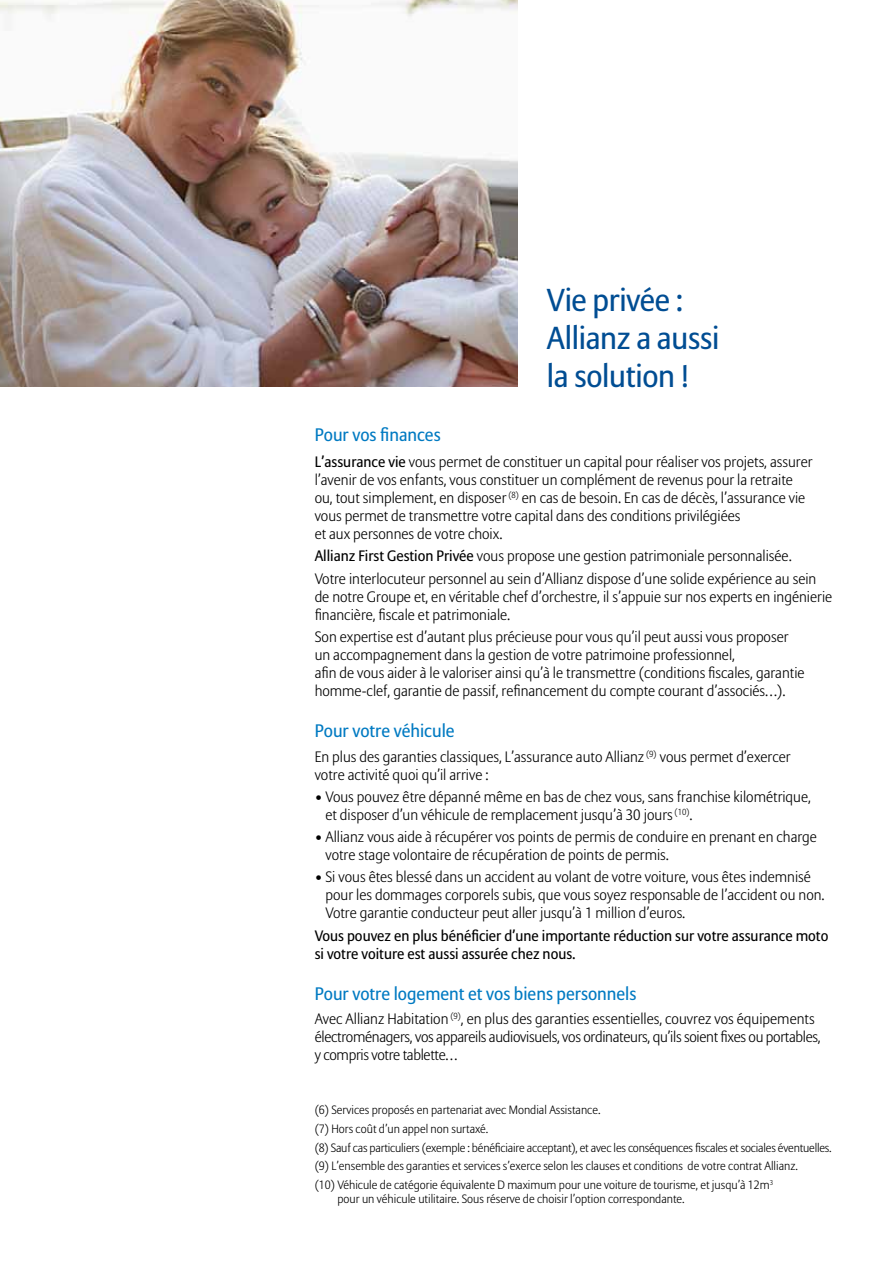
<style>
.page{position:relative;width:893px;height:1263px;background:#fff}
.page>*{position:absolute;margin:0;border:0;box-sizing:border-box;transform-origin:0 0}
.t1{font:31.5px/37.8px "Allianz Sans";letter-spacing:-.01em;color:#004d93}
.t2{font:18px "Allianz Sans";color:#007ac2}
.t3{font:300 15px/18px "Allianz Sans";color:#000}
.t4{font:300 15px/18px "Allianz Sans";letter-spacing:-.02em;color:#000}
.t5{font:15px/18px "Allianz Sans";color:#000}
.t6{font:300 12px/18.6px "Allianz Sans";color:#000}
.s1{font-weight:400}
</style>
<div class="page">
<img style="left:0;top:0;width:517px;height:387px">
<h1 class="t1" style="left:547px;top:283px;width:174px">Vie privée :<br>Allianz a aussi la solution !</h1>
<p class="t2" style="left:315px;top:423px;width:128px">Pour vos finances</p>
<p class="t3" style="left:315px;top:454px;width:499px"><span class="s1">L’assurance vie</span> vous permet de constituer un capital pour réaliser vos projets, assurer l’avenir de vos enfants, vous constituer un complément de revenus pour la retraite ou, tout simplement, en disposer <sup>(8)</sup> en cas de besoin. En cas de décès, l’assurance vie vous permet de transmettre votre capital dans des conditions privilégiées<br>et aux personnes de votre choix.</p>
<p class="t3" style="left:315px;top:546px;width:503px;line-height:22.2px"><span class="s1">Allianz First Gestion Privée</span> vous propose une gestion patrimoniale personnalisée.<br>Votre interlocuteur personnel au sein d’Allianz dispose d’une solide expérience au sein</p>
<p class="t3" style="left:315px;top:588px;width:519px">de notre Groupe et, en véritable chef d’orchestre, il s’appuie sur nos experts en ingénierie financière, fiscale et patrimoniale.</p>
<p class="t3" style="left:315px;top:628px;width:491px">Son expertise est d’autant plus précieuse pour vous qu’il peut aussi vous proposer un accompagnement dans la gestion de votre patrimoine professionnel,<br>afin de vous aider à le valoriser ainsi qu’à le transmettre (conditions fiscales, garantie homme-clef, garantie de passif, refinancement du compte courant d’associés…).</p>
<p class="t2" style="left:315px;top:720px;width:141px">Pour votre véhicule</p>
<p class="t3" style="left:315px;top:748px;width:477px">En plus des garanties classiques, L’assurance auto Allianz <sup>(9)</sup> vous permet d’exercer votre activité quoi qu’il arrive :</p>
<p class="t3" style="left:325px;top:788px;width:487px;text-indent:-11px">• Vous pouvez être dépanné même en bas de chez vous, sans franchise kilométrique, et disposer d’un véhicule de remplacement jusqu’à 30 jours <sup>(10)</sup>.</p>
<p class="t3" style="left:325px;top:829px;width:493px;text-indent:-11px">• Allianz vous aide à récupérer vos points de permis de conduire en prenant en charge votre stage volontaire de récupération de points de permis.</p>
<p class="t3" style="left:325px;top:869px;width:501px;text-indent:-11px">• Si vous êtes blessé dans un accident au volant de votre voiture, vous êtes indemnisé pour les dommages corporels subis, que vous soyez responsable de l’accident ou non.<br>Votre garantie conducteur peut aller jusqu’à 1 million d’euros.</p>
<p class="t5" style="left:315px;top:927px;width:515px">Vous pouvez en plus bénéficier d’une importante réduction sur votre assurance moto si votre voiture est aussi assurée chez nous.</p>
<p class="t2" style="left:315px;top:983px;width:323px">Pour votre logement et vos biens personnels</p>
<p class="t4" style="left:315px;top:1011px;width:507px">Avec Allianz Habitation <sup>(9)</sup>, en plus des garanties essentielles, couvrez vos équipements électroménagers, vos appareils audiovisuels, vos ordinateurs, qu’ils soient fixes ou portables, y compris votre tablette…</p>
<p class="t6" style="left:315px;top:1101px;width:519px">(6) Services proposés en partenariat avec Mondial Assistance.<br>(7) Hors coût d’un appel non surtaxé.<br>(8) Sauf cas particuliers (exemple : bénéficiaire acceptant), et avec les conséquences fiscales et sociales éventuelles. (9) L’ensemble des garanties et services s’exerce selon les clauses et conditions de votre contrat Allianz.<br>(10) Véhicule de catégorie équivalente D maximum pour une voiture de tourisme, et jusqu’à 12m<sup>3</sup></p>
<p class="t6" style="left:337px;top:1190px;width:349px">pour un véhicule utilitaire. Sous réserve de choisir l’option correspondante.</p>
</div>
